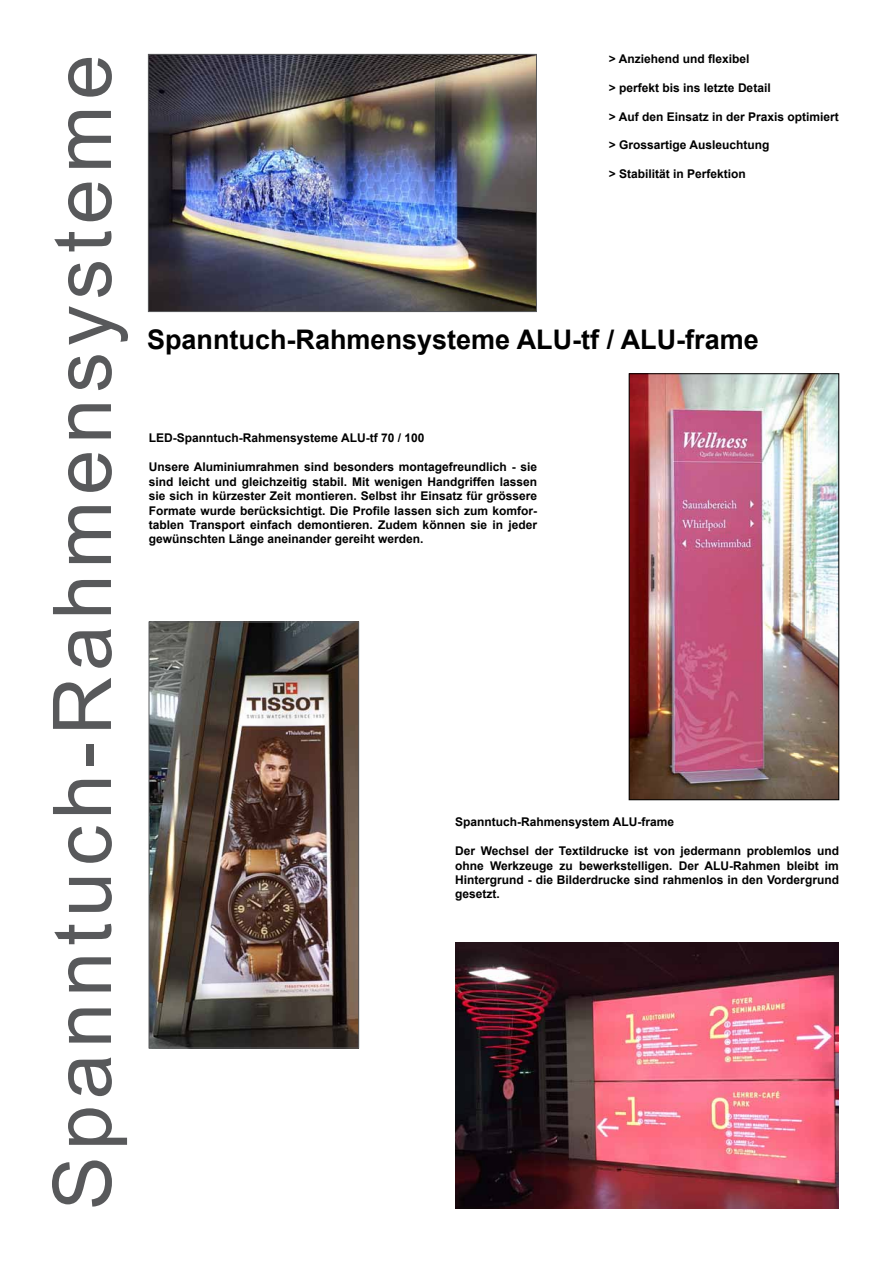
<style>
.page{position:relative;width:893px;height:1263px;background:#fff}
.page>*{position:absolute;margin:0;border:0;box-sizing:border-box;transform-origin:0 0}
.t1{font:81px "Arial";letter-spacing:.075em;color:#58595b}
.t2{font:700 27px "Arial";color:#000}
.t3{font:700 12px/14.4px "Arial";color:#000;text-align:justify}
</style>
<div class="page">
<img style="left:455px;top:943px;width:384px;height:265px">
<img style="left:150px;top:56px;width:385px;height:254px">
<div style="left:148px;top:54px;width:389px;height:258px;border:1px solid #58595b"></div>
<img style="left:151px;top:624px;width:206px;height:422px">
<div style="left:149px;top:622px;width:210px;height:426px;border:1px solid #58595b"></div>
<img style="left:631px;top:375px;width:206px;height:423px">
<div style="left:629px;top:373px;width:210px;height:427px;border:1px solid #000"></div>
<h1 class="t1" style="left:29px;top:1210px;width:1157px;rotate:-90deg">Spanntuch-Rahmensysteme</h1>
<p class="t3" style="left:609px;top:52px;width:142px">&gt; Anziehend und flexibel</p>
<p class="t3" style="left:609px;top:81px;width:163px">&gt; perfekt bis ins letzte Detail</p>
<p class="t3" style="left:609px;top:109px;width:231px">&gt; Auf den Einsatz in der Praxis optimiert</p>
<p class="t3" style="left:609px;top:138px;width:162px">&gt; Grossartige Ausleuchtung</p>
<p class="t3" style="left:609px;top:167px;width:139px">&gt; Stabilität in Perfektion</p>
<h2 class="t2" style="left:147px;top:321px;width:613px">Spanntuch-Rahmensysteme ALU-tf / ALU-frame</h2>
<p class="t3" style="left:149px;top:431px;width:277px">LED-Spanntuch-Rahmensysteme ALU-tf 70 / 100</p>
<p class="t3" style="left:149px;top:460px;width:390px">Unsere Aluminiumrahmen sind besonders montagefreundlich - sie sind leicht und gleichzeitig stabil. Mit wenigen Handgriffen lassen sie sich in kürzester Zeit montieren. Selbst ihr Einsatz für grössere Formate wurde berücksichtigt. Die Profile lassen sich zum komfor&shy;tablen Transport einfach demontieren. Zudem können sie in jeder gewünschten Länge aneinander gereiht werden.</p>
<p class="t3" style="left:455px;top:815px;width:220px">Spanntuch-Rahmensystem ALU-frame</p>
<p class="t3" style="left:455px;top:844px;width:385px">Der Wechsel der Textildrucke ist von jedermann problemlos und ohne Werkzeuge zu bewerkstelligen. Der ALU-Rahmen bleibt im Hintergrund - die Bilderdrucke sind rahmenlos in den Vordergrund gesetzt.</p>
</div>
